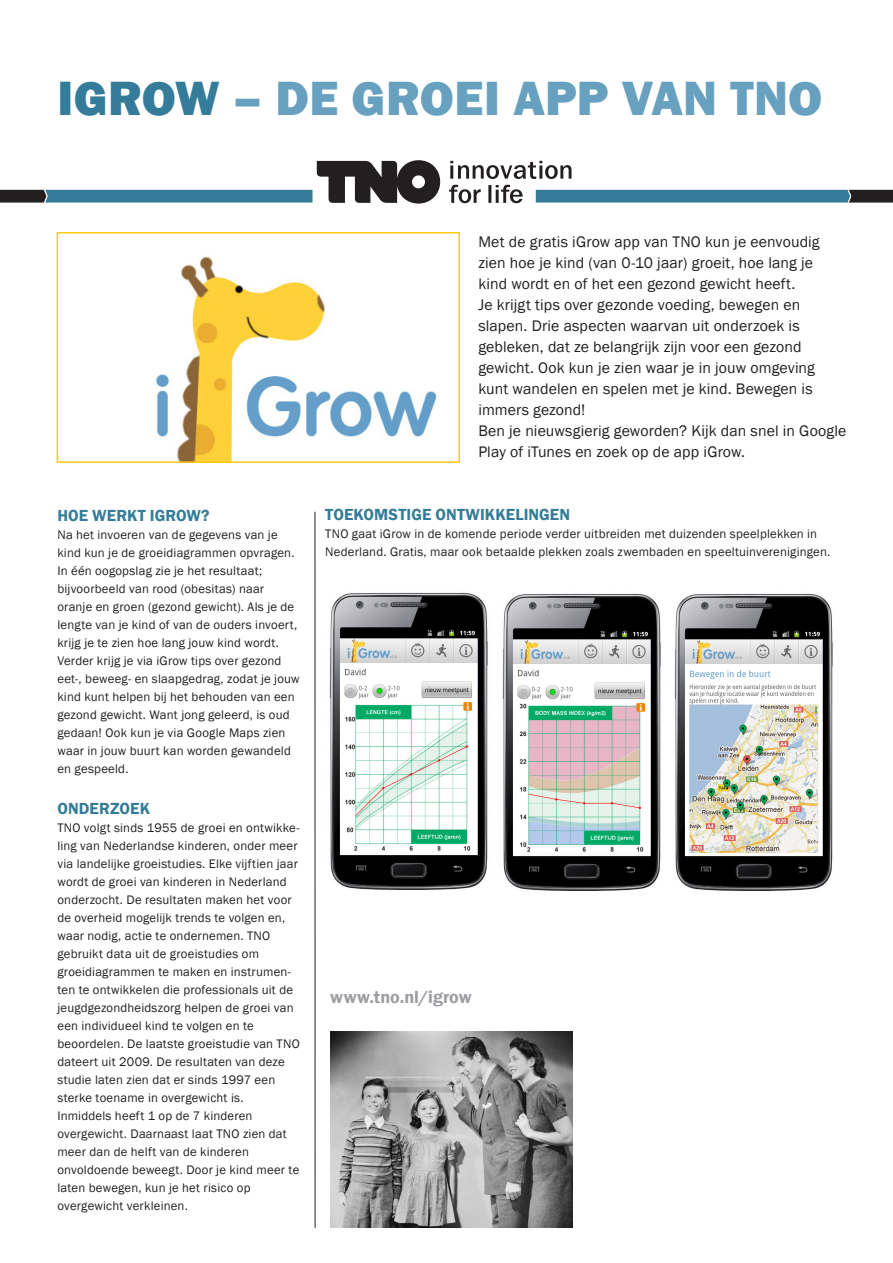
<style>
.page{position:relative;width:893px;height:1263px;background:#fff}
.page>*{position:absolute;margin:0;border:0;box-sizing:border-box;transform-origin:0 0}
.t1{font:800 49.5px "Franklin Gothic";letter-spacing:.005em;color:#67a1bf}
.t2{font:600 18px "Franklin Gothic";color:#9f9ca2}
.t3{font:600 16.5px "Franklin Gothic";letter-spacing:.005em;color:#347c99}
.t4{font:15.75px/21px "Franklin Gothic";letter-spacing:.005em;color:#231f20}
.t5{font:12.75px/18px "Franklin Gothic";letter-spacing:.015em;color:#231f20}
.s1{color:#347c99}
</style>
<div class="page">
<img style="left:154px;top:256px;width:283px;height:204px">
<div style="left:57px;top:232px;width:403px;height:231px;border:2px solid #feca0a"></div>
<hr style="left:315px;top:512px;width:1px;height:716px;background:#231f20">
<img style="left:329px;top:592px;width:159px;height:298px">
<img style="left:330px;top:1032px;width:243px;height:196px">
<img style="left:502px;top:593px;width:331px;height:298px">
<svg style="left:0;top:160px;width:893px;height:44px"></svg>
<h1 class="t1" style="left:57px;top:67px;width:764px"><span class="s1">IGROW</span> – DE GROEI APP VAN TNO</h1>
<p class="t3" style="left:57px;top:505px;width:154px">HOE WERKT IGROW?</p>
<p class="t5" style="left:57px;top:526px;width:244px">Na het invoeren van de gegevens van je kind kun je de groeidiagrammen opvragen.<br>In één oogopslag zie je het resultaat; bijvoorbeeld van rood (obesitas) naar oranje en groen (gezond gewicht). Als je de lengte van je kind of van de ouders invoert, krijg je te zien hoe lang jouw kind wordt.<br>Verder krijg je via iGrow tips over gezond eet-, beweeg- en slaapgedrag, zodat je jouw kind kunt helpen bij het behouden van een gezond gewicht. Want jong geleerd, is oud gedaan! Ook kun je via Google Maps zien waar in jouw buurt kan worden gewandeld en gespeeld.</p>
<p class="t3" style="left:57px;top:798px;width:94px">ONDERZOEK</p>
<p class="t5" style="left:57px;top:819px;width:244px">TNO volgt sinds 1955 de groei en ontwikke&shy;ling van Nederlandse kinderen, onder meer via landelijke groeistudies. Elke vijftien jaar wordt de groei van kinderen in Nederland onderzocht. De resultaten maken het voor de overheid mogelijk trends te volgen en, waar nodig, actie te ondernemen. TNO gebruikt data uit de groeistudies om groeidiagrammen te maken en instrumen&shy;ten te ontwikkelen die professionals uit de jeugdgezondheidszorg helpen de groei van een individueel kind te volgen en te beoordelen. De laatste groeistudie van TNO dateert uit 2009. De resultaten van deze studie laten zien dat er sinds 1997 een sterke toename in overgewicht is.<br>Inmiddels heeft 1 op de 7 kinderen overgewicht. Daarnaast laat TNO zien dat meer dan de helft van de kinderen onvoldoende beweegt. Door je kind meer te laten bewegen, kun je het risico op overgewicht verkleinen.</p>
<p class="t4" style="left:478px;top:231px;width:370px">Met de gratis iGrow app van TNO kun je eenvoudig zien hoe je kind (van 0-10 jaar) groeit, hoe lang je<br>kind wordt en of het een gezond gewicht heeft.<br>Je krijgt tips over gezonde voeding, bewegen en slapen. Drie aspecten waarvan uit onderzoek is gebleken, dat ze belangrijk zijn voor een gezond gewicht. Ook kun je zien waar je in jouw omgeving kunt wandelen en spelen met je kind. Bewegen is immers gezond!<br>Ben je nieuwsgierig geworden? Kijk dan snel in Google Play of iTunes en zoek op de app iGrow.</p>
<p class="t3" style="left:325px;top:504px;width:246px">TOEKOMSTIGE ONTWIKKELINGEN</p>
<p class="t5" style="left:325px;top:525px;width:507px">TNO gaat iGrow in de komende periode verder uitbreiden met duizenden speelplekken in<br>Nederland. Gratis, maar ook betaalde plekken zoals zwembaden en speeltuinverenigingen.</p>
<h2 class="t2" style="left:330px;top:986px;width:143px">www.tno.nl/igrow</h2>
</div>
